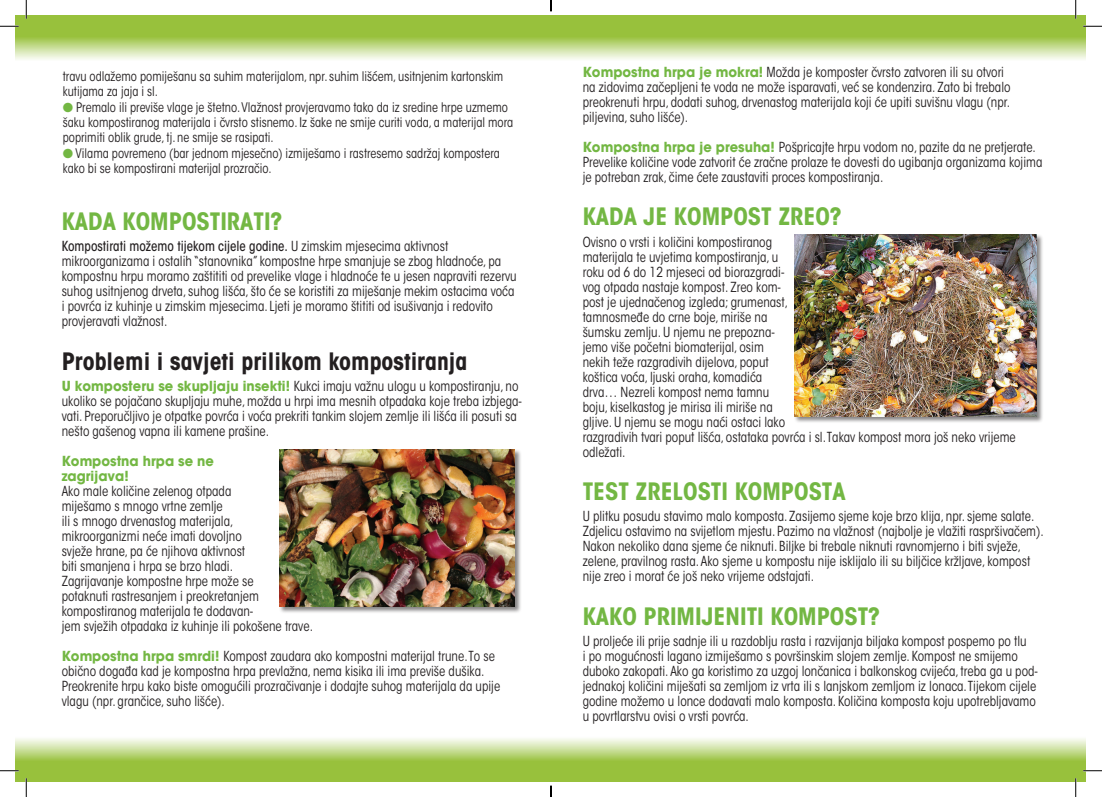
<style>
.page{position:relative;width:1102px;height:797px;background:#fff}
.page>*{position:absolute;margin:0;border:0;box-sizing:border-box;transform-origin:0 0}
.t1{font:700 condensed 23.75px "ITC Avant Garde Std";color:#73b743}
.t2{font:700 condensed 23.75px "ITC Avant Garde Std";color:#231f20}
.t3{font:condensed 13.75px/15px "ITC Avant Garde Std";color:#231f20;scale:.95 1}
.t4{font:condensed 13.12px/15px "ITC Avant Garde Std";color:#231f20;scale:.95 1}
.s1{color:#73b743}
.s2{font-weight:500}
.s3{font-weight:700;font-stretch:normal;color:#73b743}
</style>
<div class="page">
<svg style="left:16px;top:16px;width:1070px;height:44px;background:#b3d16f"></svg>
<svg style="left:16px;top:738px;width:1070px;height:43px;background:#b3d170"></svg>
<div style="left:793px;top:234px;width:250px;height:189px;background:#231f20;opacity:.55"></div>
<img style="left:794px;top:234px;width:242px;height:182px">
<div style="left:278px;top:449px;width:243px;height:164px;background:#231f20;opacity:.55"></div>
<img style="left:279px;top:449px;width:235px;height:157px">
<svg style="left:0;top:25px;width:19px;height:2px"></svg>
<svg style="left:1083px;top:25px;width:18px;height:2px"></svg>
<svg style="left:0;top:770px;width:19px;height:1px"></svg>
<svg style="left:1083px;top:770px;width:18px;height:1px"></svg>
<svg style="left:25px;top:0;width:2px;height:19px"></svg>
<svg style="left:25px;top:778px;width:2px;height:19px"></svg>
<svg style="left:1074px;top:0;width:2px;height:19px"></svg>
<svg style="left:1074px;top:778px;width:2px;height:19px"></svg>
<svg style="left:550px;top:785px;width:1px;height:12px"></svg>
<p class="t4" style="left:63px;top:69px;width:465px">travu odlažemo pomiješanu sa suhim materijalom, npr. suhim lišćem, usitnjenim kartonskim kutijama za jaja i sl.</p>
<p class="t4" style="left:63px;top:100px;width:475px"><span class="s1">●</span> Premalo ili previše vlage je štetno. Vlažnost provjeravamo tako da iz sredine hrpe uzmemo šaku kompostiranog materijala i čvrsto stisnemo. Iz šake ne smije curiti voda, a materijal mora poprimiti oblik grude, tj. ne smije se rasipati.</p>
<p class="t4" style="left:63px;top:145px;width:461px"><span class="s1">●</span> Vilama povremeno (bar jednom mjesečno) izmiješamo i rastresemo sadržaj kompostera kako bi se kompostirani materijal prozračio.</p>
<p class="t1" style="left:62px;top:206px;width:222px">KADA KOMPOSTIRATI?</p>
<p class="t3" style="left:62px;top:239px;width:480px"><span class="s2">Kompostirati možemo tijekom cijele godine.</span> U zimskim mjesecima aktivnost mikroorganizama i ostalih “stanovnika” kompostne hrpe smanjuje se zbog hladnoće, pa kompostnu hrpu moramo zaštititi od prevelike vlage i hladnoće te u jesen napraviti rezervu suhog usitnjenog drveta, suhog lišća, što će se koristiti za miješanje mekim ostacima voća i povrća iz kuhinje u zimskim mjesecima. Ljeti je moramo štititi od isušivanja i redovito provjeravati vlažnost.</p>
<p class="t2" style="left:62px;top:346px;width:407px">Problemi i savjeti prilikom kompostiranja</p>
<p class="t3" style="left:62px;top:378px;width:486px"><span class="s3">U komposteru se skupljaju insekti!</span> Kukci imaju važnu ulogu u kompostiranju, no ukoliko se pojačano skupljaju muhe, možda u hrpi ima mesnih otpadaka koje treba izbjega&shy;vati. Preporučljivo je otpatke povrća i voća prekriti tankim slojem zemlje ili lišća ili posuti sa nešto gašenog vapna ili kamene prašine.</p>
<p class="t3" style="left:62px;top:453px;width:266px"><span class="s3">Kompostna hrpa se ne<br>zagrijava!<br></span>Ako male količine zelenog otpada<br>miješamo s mnogo vrtne zemlje<br>ili s mnogo drvenastog materijala, mikroorganizmi neće imati dovoljno<br>svježe hrane, pa će njihova aktivnost<br>biti smanjena i hrpa se brzo hladi.<br>Zagrijavanje kompostne hrpe može se<br>potaknuti rastresanjem i preokretanjem kompostiranog materijala te dodavan-<br>jem svježih otpadaka iz kuhinje ili pokošene trave.</p>
<p class="t3" style="left:62px;top:648px;width:463px"><span class="s3">Kompostna hrpa smrdi!</span> Kompost zaudara ako kompostni materijal trune. To se obično događa kad je kompostna hrpa prevlažna, nema kisika ili ima previše dušika.<br>Preokrenite hrpu kako biste omogućili prozračivanje i dodajte suhog materijala da upije vlagu (npr. grančice, suho lišće).</p>
<p class="t3" style="left:582px;top:64px;width:452px"><span class="s3">Kompostna hrpa je mokra!</span> Možda je komposter čvrsto zatvoren ili su otvori na zidovima začepljeni te voda ne može isparavati, već se kondenzira. Zato bi trebalo preokrenuti hrpu, dodati suhog, drvenastog materijala koji će upiti suvišnu vlagu (npr. piljevina, suho lišće).</p>
<p class="t3" style="left:582px;top:139px;width:485px"><span class="s3">Kompostna hrpa je presuha!</span> Pošpricajte hrpu vodom no, pazite da ne pretjerate.<br>Prevelike količine vode zatvorit će zračne prolaze te dovesti do ugibanja organizama kojima je potreban zrak, čime ćete zaustaviti proces kompostiranja.</p>
<p class="t1" style="left:582px;top:201px;width:260px">KADA JE KOMPOST ZREO?</p>
<p class="t3" style="left:582px;top:234px;width:457px">Ovisno o vrsti i količini kompostiranog<br>materijala te uvjetima kompostiranja, u<br>roku od 6 do 12 mjeseci od biorazgradi-<br>vog otpada nastaje kompost. Zreo kom-<br>post je ujednačenog izgleda; grumenast,<br>tamnosmeđe do crne boje, miriše na<br>šumsku zemlju. U njemu ne prepozna-<br>jemo više početni biomaterijal, osim<br>nekih teže razgradivih dijelova, poput<br>koštica voća, ljuski oraha, komadića<br>drva… Nezreli kompost nema tamnu<br>boju, kiselkastog je mirisa ili miriše na<br>gljive. U njemu se mogu naći ostaci lako<br>razgradivih tvari poput lišća, ostataka povrća i sl. Takav kompost mora još neko vrijeme odležati.</p>
<p class="t1" style="left:582px;top:476px;width:264px">TEST ZRELOSTI KOMPOSTA</p>
<p class="t3" style="left:582px;top:509px;width:487px">U plitku posudu stavimo malo komposta. Zasijemo sjeme koje brzo klija, npr. sjeme salate.<br>Zdjelicu ostavimo na svijetlom mjestu. Pazimo na vlažnost (najbolje je vlažiti raspršivačem).<br>Nakon nekoliko dana sjeme će niknuti. Biljke bi trebale niknuti ravnomjerno i biti svježe, zelene, pravilnog rasta. Ako sjeme u kompostu nije isklijalo ili su biljčice kržljave, kompost nije zreo i morat će još neko vrijeme odstajati.</p>
<p class="t1" style="left:582px;top:601px;width:299px">KAKO PRIMIJENITI KOMPOST?</p>
<p class="t3" style="left:582px;top:634px;width:480px">U proljeće ili prije sadnje ili u razdoblju rasta i razvijanja biljaka kompost pospemo po tlu<br>i po mogućnosti lagano izmiješamo s površinskim slojem zemlje. Kompost ne smijemo duboko zakopati. Ako ga koristimo za uzgoj lončanica i balkonskog cvijeća, treba ga u pod&shy;jednakoj količini miješati sa zemljom iz vrta ili s lanjskom zemljom iz lonaca. Tijekom cijele godine možemo u lonce dodavati malo komposta. Količina komposta koju upotrebljavamo u povrtlarstvu ovisi o vrsti povrća.</p>
</div>
